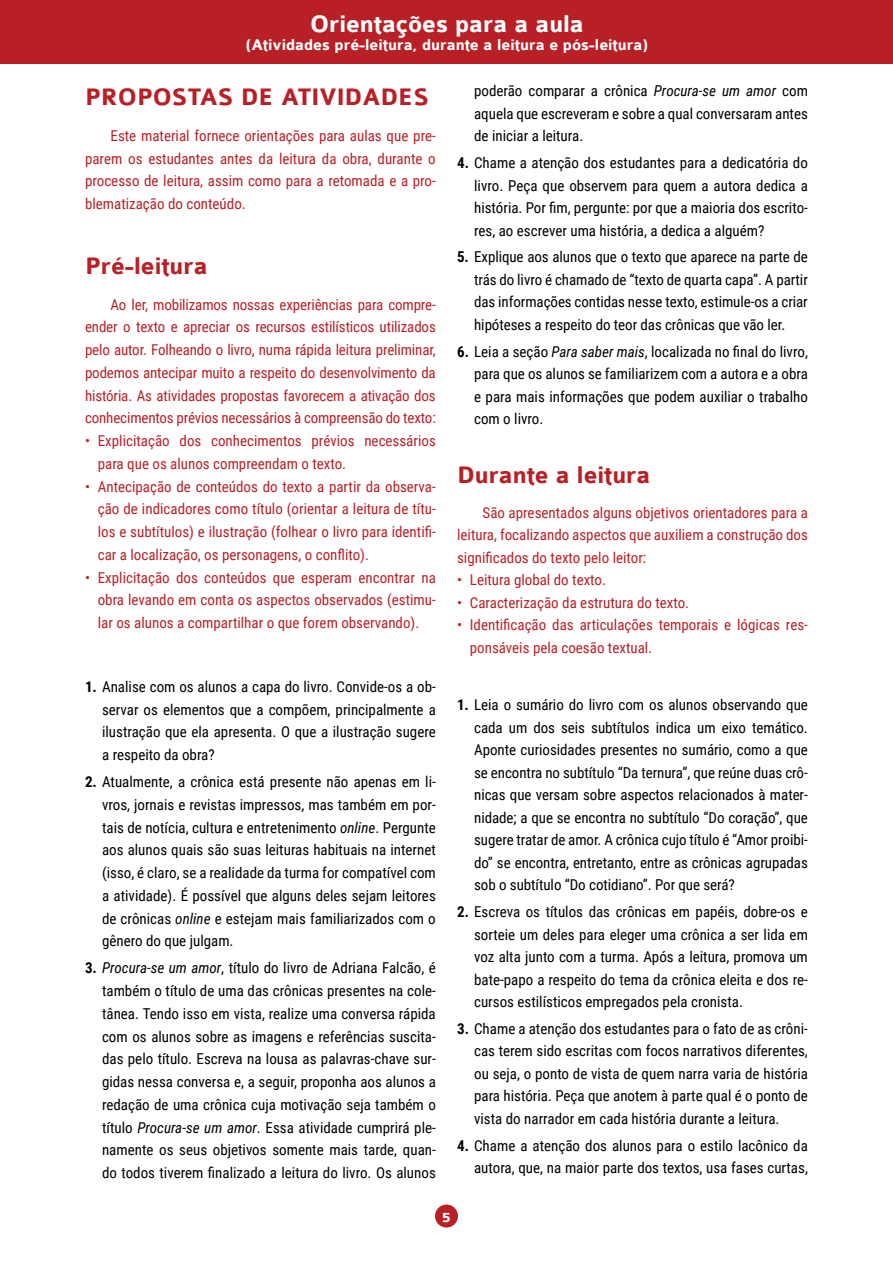
<style>
.page{position:relative;width:893px;height:1263px;background:#fff}
.page>*{position:absolute;margin:0;border:0;box-sizing:border-box;transform-origin:0 0}
.t1{font:700 25.5px "Colaborate";color:#b92026}
.t2{font:700 25.5px "Colaborate";color:#fff}
.t3{font:700 16.5px "Colaborate";color:#fff}
.t4{font:15px/22.5px "Roboto Condensed";color:#000;text-align:justify}
.t5{font:15px/22.8px "Roboto Condensed";color:#b92026;text-align:justify}
.t6{font:700 15px "Colaborate";color:#fff}
.s1{font-weight:700}
.s2{font-style:italic}
</style>
<div class="page">
<div style="left:435px;top:1204px;width:23px;height:23px;background:#b92026;border-radius:50%"></div>
<div style="left:0;top:0;width:893px;height:64px;background:#b92026"></div>
<h1 class="t2" style="left:310px;top:11px;width:275px">Orientações para a aula</h1>
<p class="t3" style="left:246px;top:36px;width:404px">(Atividades pré-leitura, durante a leitura e pós-leitura)</p>
<h1 class="t1" style="left:85px;top:84px;width:346px">PROPOSTAS DE ATIVIDADES</h1>
<p class="t5" style="left:85px;top:124px;width:352px;text-indent:26px">Este material fornece orientações para aulas que pre&shy;parem os estudantes antes da leitura da obra, durante o processo de leitura, assim como para a retomada e a pro&shy;blematização do conteúdo.</p>
<h1 class="t1" style="left:85px;top:253px;width:124px">Pré-leitura</h1>
<p class="t5" style="left:85px;top:292px;width:352px;text-indent:26px">Ao ler, mobilizamos nossas experiências para compre&shy;ender o texto e apreciar os recursos estilísticos utilizados pelo autor. Folheando o livro, numa rápida leitura preliminar, podemos antecipar muito a respeito do desenvolvimento da história. As atividades propostas favorecem a ativação dos conhecimentos prévios necessários à compreensão do texto:</p>
<p class="t5" style="left:98px;top:429px;width:340px;text-indent:-13px">• Explicitação dos conhecimentos prévios necessários para que os alunos compreendam o texto.</p>
<p class="t5" style="left:98px;top:474px;width:340px;text-indent:-13px">• Antecipação de conteúdos do texto a partir da observa&shy;ção de indicadores como título (orientar a leitura de títu&shy;los e subtítulos) e ilustração (folhear o livro para identifi&shy;car a localização, os personagens, o conflito).</p>
<p class="t5" style="left:98px;top:565px;width:340px;text-indent:-13px">• Explicitação dos conteúdos que esperam encontrar na obra levando em conta os aspectos observados (estimu&shy;lar os alunos a compartilhar o que forem observando).</p>
<p class="t4" style="left:102px;top:675px;width:335px;text-indent:-17px"><span class="s1">1.</span> Analise com os alunos a capa do livro. Convide-os a ob&shy;servar os elementos que a compõem, principalmente a ilustração que ela apresenta. O que a ilustração sugere a respeito da obra?</p>
<p class="t4" style="left:102px;top:770px;width:335px;text-indent:-17px"><span class="s1">2.</span> Atualmente, a crônica está presente não apenas em li&shy;vros, jornais e revistas impressos, mas também em por&shy;tais de notícia, cultura e entretenimento <span class="s2">online</span>. Pergunte aos alunos quais são suas leituras habituais na internet (isso, é claro, se a realidade da turma for compatível com a atividade). É possível que alguns deles sejam leitores de crônicas <span class="s2">online</span> e estejam mais familiarizados com o gênero do que julgam.</p>
<p class="t4" style="left:102px;top:956px;width:335px;text-indent:-17px"><span class="s1">3.</span> <span class="s2">Procura-se um amor</span>, título do livro de Adriana Falcão, é também o título de uma das crônicas presentes na cole&shy;tânea. Tendo isso em vista, realize uma conversa rápida com os alunos sobre as imagens e referências suscita&shy;das pelo título. Escreva na lousa as palavras-chave sur&shy;gidas nessa conversa e, a seguir, proponha aos alunos a redação de uma crônica cuja motivação seja também o título <span class="s2">Procura-se um amor</span>. Essa atividade cumprirá ple&shy;namente os seus objetivos somente mais tarde, quan&shy;do todos tiverem finalizado a leitura do livro. Os alunos</p>
<p class="t4" style="left:474px;top:79px;width:335px">poderão comparar a crônica <span class="s2">Procura-se um amor</span> com aquela que escreveram e sobre a qual conversaram antes de iniciar a leitura.</p>
<p class="t4" style="left:474px;top:151px;width:335px;text-indent:-17px"><span class="s1">4.</span> Chame a atenção dos estudantes para a dedicatória do livro. Peça que observem para quem a autora dedica a história. Por fim, pergunte: por que a maioria dos escrito&shy;res, ao escrever uma história, a dedica a alguém?</p>
<p class="t4" style="left:474px;top:245px;width:335px;text-indent:-17px"><span class="s1">5.</span> Explique aos alunos que o texto que aparece na parte de trás do livro é chamado de “texto de quarta capa”. A partir das informações contidas nesse texto, estimule-os a criar hipóteses a respeito do teor das crônicas que vão ler.</p>
<p class="t4" style="left:474px;top:339px;width:335px;text-indent:-17px"><span class="s1">6.</span> Leia a seção <span class="s2">Para saber mais</span>, localizada no final do livro, para que os alunos se familiarizem com a autora e a obra e para mais informações que podem auxiliar o trabalho com o livro.</p>
<h1 class="t1" style="left:457px;top:461px;width:195px">Durante a leitura</h1>
<p class="t5" style="left:457px;top:501px;width:352px;text-indent:26px">São apresentados alguns objetivos orientadores para a leitura, focalizando aspectos que auxiliem a construção dos significados do texto pelo leitor:</p>
<p class="t5" style="left:457px;top:568px;width:150px">• Leitura global do texto.</p>
<p class="t5" style="left:457px;top:591px;width:234px">• Caracterização da estrutura do texto.</p>
<p class="t5" style="left:470px;top:613px;width:340px;text-indent:-13px">• Identificação das articulações temporais e lógicas res&shy;ponsáveis pela coesão textual.</p>
<p class="t4" style="left:474px;top:693px;width:335px;text-indent:-17px"><span class="s1">1.</span> Leia o sumário do livro com os alunos observando que cada um dos seis subtítulos indica um eixo temático.<br>Aponte curiosidades presentes no sumário, como a que se encontra no subtítulo “Da ternura”, que reúne duas crô&shy;nicas que versam sobre aspectos relacionados à mater&shy;nidade; a que se encontra no subtítulo “Do coração”, que sugere tratar de amor. A crônica cujo título é “Amor proibi&shy;do” se encontra, entretanto, entre as crônicas agrupadas sob o subtítulo “Do cotidiano”. Por que será?</p>
<p class="t4" style="left:474px;top:900px;width:335px;text-indent:-17px"><span class="s1">2.</span> Escreva os títulos das crônicas em papéis, dobre-os e sorteie um deles para eleger uma crônica a ser lida em voz alta junto com a turma. Após a leitura, promova um bate-papo a respeito do tema da crônica eleita e dos re&shy;cursos estilísticos empregados pela cronista.</p>
<p class="t4" style="left:474px;top:1016px;width:335px;text-indent:-17px"><span class="s1">3.</span> Chame a atenção dos estudantes para o fato de as crôni&shy;cas terem sido escritas com focos narrativos diferentes, ou seja, o ponto de vista de quem narra varia de história para história. Peça que anotem à parte qual é o ponto de vista do narrador em cada história durante a leitura.</p>
<p class="t4" style="left:457px;top:1133px;width:352px;text-align:right"><span class="s1">4.</span> Chame a atenção dos alunos para o estilo lacônico da autora, que, na maior parte dos textos, usa fases curtas,</p>
<p class="t6" style="left:442px;top:1209px;width:10px">5</p>
</div>
